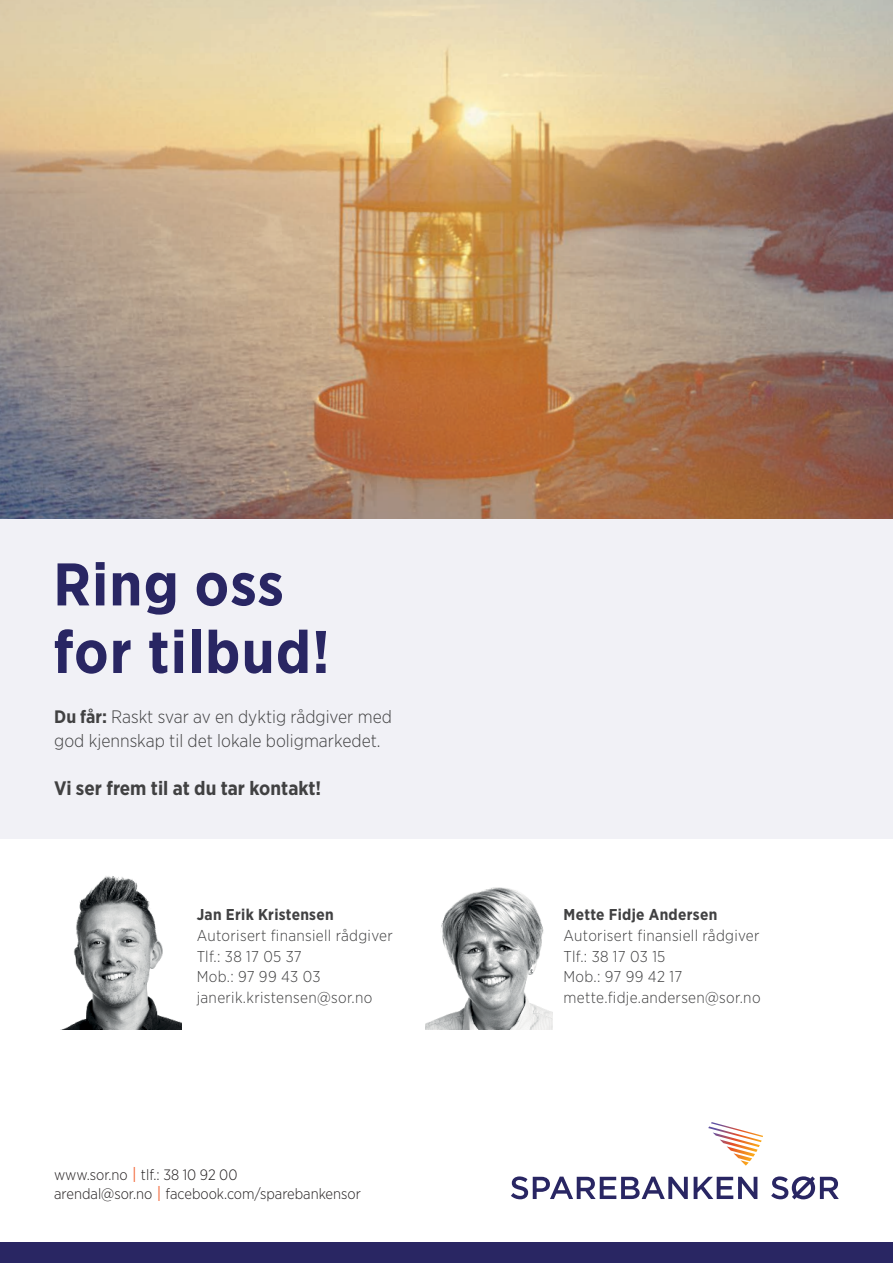
<style>
.page{position:relative;width:893px;height:1263px;background:#fff}
.page>*{position:absolute;margin:0;border:0;box-sizing:border-box;transform-origin:0 0}
.t1{font:700 60px/67.5px "Gotham Narrow";letter-spacing:.02em;color:#292663}
.t2{font:700 19.5px "Gotham Narrow";color:#414142}
.t3{font:300 18px/24px "Gotham Narrow";color:#414142}
.t4{font:300 15.75px/21px "Gotham Narrow";letter-spacing:.02em;color:#414142}
.t5{font:700 15.75px "Gotham Narrow";letter-spacing:.02em;color:#414142}
.t6{font:300 15px/19.8px "Gotham Narrow";color:#231f20}
.s1{font-weight:700}
.s2{font-weight:400;font-size:16.5px;color:#f26434}
</style>
<div class="page">
<div style="left:0;top:1242px;width:893px;height:21px;background:#292663"></div>
<svg style="left:511px;top:1176px;width:177px;height:23px"></svg>
<svg style="left:694px;top:1177px;width:63px;height:22px"></svg>
<svg style="left:771px;top:1176px;width:68px;height:23px"></svg>
<svg style="left:708px;top:1122px;width:55px;height:43px"></svg>
<img style="left:0;top:0;width:893px;height:519px">
<div style="left:0;top:519px;width:893px;height:319px;background:#f1f1f6"></div>
<img style="left:60px;top:876px;width:122px;height:154px">
<img style="left:425px;top:887px;width:128px;height:143px">
<h1 class="t1" style="left:53px;top:554px;width:278px">Ring oss for tilbud!</h1>
<p class="t3" style="left:54px;top:705px;width:339px"><span class="s1">Du får:</span> Raskt svar av en dyktig rådgiver med god kjennskap til det lokale boligmarkedet.</p>
<p class="t2" style="left:54px;top:779px;width:269px">Vi ser frem til at du tar kontakt!</p>
<p class="t5" style="left:197px;top:907px;width:139px">Jan Erik Kristensen</p>
<p class="t4" style="left:197px;top:925px;width:198px">Autorisert finansiell rådgiver<br>Tlf.: 38 17 05 37<br>Mob.: 97 99 43 03 janerik.kristensen@sor.no</p>
<p class="t6" style="left:54px;top:1165px;width:308px">www.sor.no <span class="s2">|</span> tlf.: 38 10 92 00<br>arendal@sor.no <span class="s2">|</span> facebook.com/sparebankensor</p>
<p class="t5" style="left:563px;top:907px;width:155px">Mette Fidje Andersen</p>
<p class="t4" style="left:563px;top:925px;width:199px">Autorisert finansiell rådgiver<br>Tlf.: 38 17 03 15<br>Mob.: 97 99 42 17 mette.fidje.andersen@sor.no</p>
</div>
